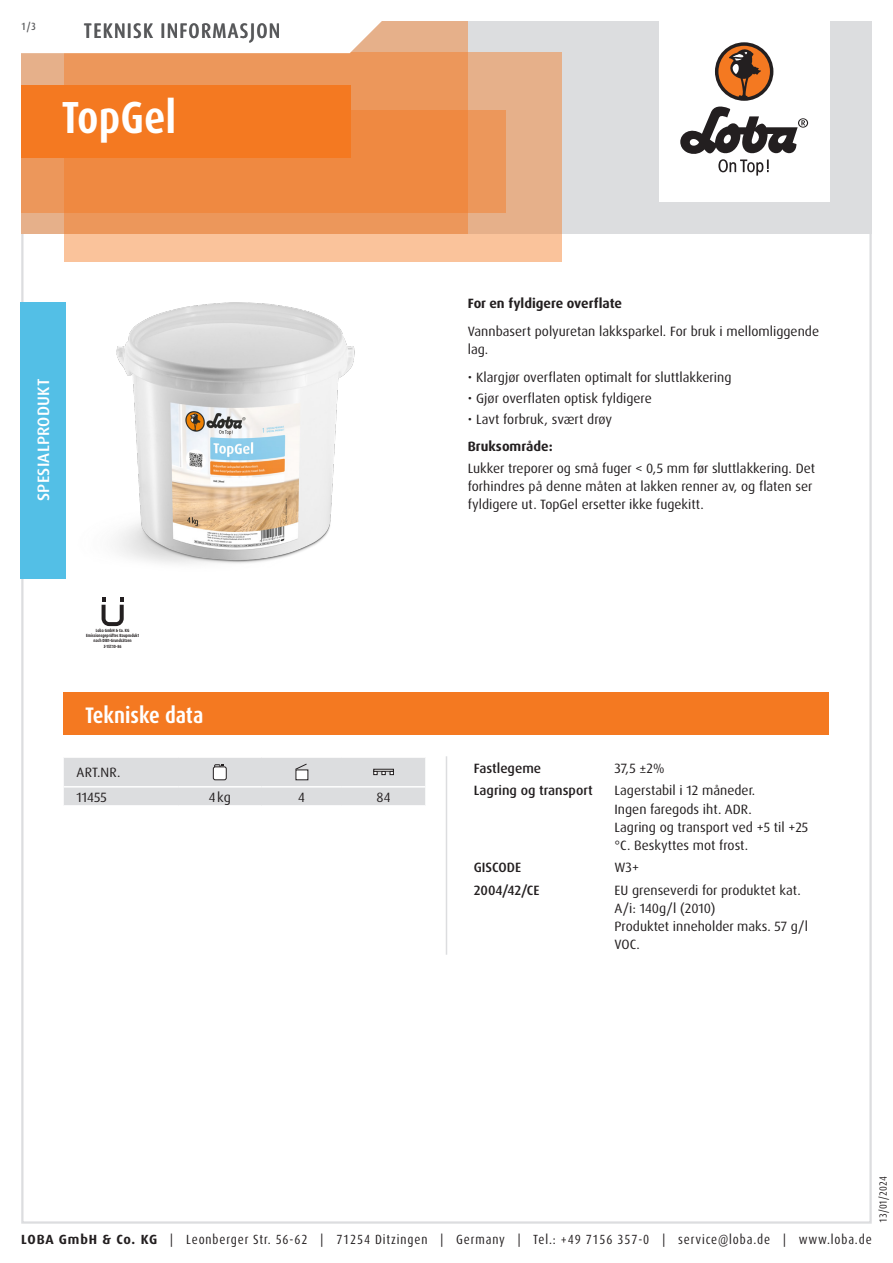
<style>
.page{position:relative;width:893px;height:1263px;background:#fff}
.page>*{position:absolute;margin:0;border:0;box-sizing:border-box;transform-origin:0 0}
.Produktname_weiss{font:700 condensed 45px "Dax Pro";color:#fff}
.Abschnitt{font:700 condensed 22.5px "Dax Pro";color:#fff}
.TI{font:500 condensed 21px "Dax Pro";letter-spacing:.06em;color:#57585a}
.Produktart_Grundierung{font:500 16.5px "Dax Pro";letter-spacing:.01em;color:#fff}
.Text{font:13.5px/18px "Dax Pro";color:#231f20}
.Text_ohne_Silbentrennung{font:13.5px/18px "Dax Pro";color:#231f20}
.Text_Medium{font:500 13.5px "Dax Pro";color:#231f20}
.Text_Bold{font:700 13.5px "Dax Pro";color:#231f20}
.Text_Großbuchstaben{font:13.5px "Dax Pro";color:#231f20}
.Text_zentriert{font:13.5px "Dax Pro";color:#231f20}
.t1{font:condensed 13.35px "Dax Pro";letter-spacing:.065em;color:#231f20}
.t2{font:condensed 10.5px "Dax Pro";color:#231f20}
.t3{font:500 condensed 10.5px "Dax Pro";color:#57585a}
.t4{font:700 4.5px/5.2px "Dax Pro";color:#231f20;text-align:center;scale:.82 1}
.s1{font-weight:700;font-stretch:normal}
</style>
<div class="page">
<hr style="left:446px;top:756px;width:1px;height:199px;background:#dcdddf">
<svg style="left:64px;top:757px;width:361px;height:49px"></svg>
<div style="left:373px;top:769px;width:21px;height:2px;border:1px solid #231f20"></div>
<div style="left:64px;top:692px;width:765px;height:43px;background:#f47921"></div>
<svg style="left:102px;top:597px;width:22px;height:29px"></svg>
<img style="left:116px;top:302px;width:239px;height:262px">
<div style="left:20px;top:302px;width:46px;height:276px;background:#53bfe6"></div>
<div style="left:21px;top:21px;width:851px;height:213px;background:#dcdddf"></div>
<div style="left:659px;top:0;width:170px;height:202px;background:#fff"></div>
<svg style="left:680px;top:106px;width:128px;height:70px"></svg>
<div style="left:715px;top:42px;width:58px;height:59px;background:#231f20;border-radius:50%"></div>
<svg style="left:718px;top:45px;width:52px;height:52px"></svg>
<div style="left:64px;top:52px;width:497px;height:209px;background:linear-gradient(to right,#fec79f,#efb992)"></div>
<div style="left:21px;top:111px;width:485px;height:102px;background:#ec975b"></div>
<svg style="left:21px;top:21px;width:447px;height:213px"></svg>
<svg style="left:21px;top:21px;width:411px;height:34px"></svg>
<div style="left:21px;top:85px;width:330px;height:72px;background:#f47921"></div>
<p class="t3" style="left:21px;top:19px;width:16px">1/3</p>
<p class="TI" style="left:84px;top:17px;width:198px">TEKNISK INFORMASJON</p>
<p class="Produktname_weiss" style="left:61px;top:89px;width:116px">TopGel</p>
<p class="Produktart_Grundierung" style="left:33px;top:501px;width:123px;rotate:-90deg">SPESIALPRODUKT</p>
<p class="t4" style="left:86px;top:628px;width:66px">Loba GmbH &amp; Co. KG<br>Emissionsgeprüftes Bauprodukt nach DIBt-Grundsätzen<br>Z-157.10-86</p>
<p class="Abschnitt" style="left:85px;top:700px;width:120px">Tekniske data</p>
<p class="Text_Großbuchstaben" style="left:77px;top:764px;width:45px">ART.NR.</p>
<p class="Text" style="left:77px;top:788px;width:32px">11455</p>
<p class="Text_zentriert" style="left:209px;top:788px;width:23px">4kg</p>
<p class="Text_zentriert" style="left:298px;top:788px;width:8px">4</p>
<p class="Text_zentriert" style="left:377px;top:788px;width:15px">84</p>
<p class="Text_Bold" style="left:468px;top:295px;width:156px">For en fyldigere overflate</p>
<p class="Text" style="left:468px;top:323px;width:353px">Vannbasert polyuretan lakksparkel. For bruk i mellomliggende lag.</p>
<p class="Text" style="left:468px;top:368px;width:265px">• Klargjør overflaten optimalt for sluttlakkering</p>
<p class="Text" style="left:468px;top:389px;width:186px">• Gjør overflaten optisk fyldigere</p>
<p class="Text" style="left:468px;top:410px;width:146px">• Lavt forbruk, svært drøy</p>
<p class="Text_Bold" style="left:468px;top:438px;width:86px">Bruksområde:</p>
<p class="Text" style="left:468px;top:459px;width:349px">Lukker treporer og små fuger &lt; 0,5 mm før sluttlakkering. Det forhindres på denne måten at lakken renner av, og flaten ser fyldigere ut. TopGel ersetter ikke fugekitt.</p>
<p class="Text_Medium" style="left:474px;top:759px;width:69px">Fastlegeme</p>
<p class="Text_ohne_Silbentrennung" style="left:614px;top:759px;width:51px">37,5 ±2%</p>
<p class="Text_Medium" style="left:474px;top:782px;width:121px">Lagring og transport</p>
<p class="Text_ohne_Silbentrennung" style="left:614px;top:782px;width:142px">Lagerstabil i 12 måneder.</p>
<p class="Text_ohne_Silbentrennung" style="left:614px;top:800px;width:139px">Ingen faregods iht. ADR.</p>
<p class="Text_ohne_Silbentrennung" style="left:614px;top:818px;width:195px">Lagring og transport ved +5 til +25 °C. Beskyttes mot frost.</p>
<p class="Text_Medium" style="left:474px;top:859px;width:49px">GISCODE</p>
<p class="Text_ohne_Silbentrennung" style="left:614px;top:858px;width:26px">W3+</p>
<p class="Text_Medium" style="left:474px;top:881px;width:67px">2004/42/CE</p>
<p class="Text_ohne_Silbentrennung" style="left:614px;top:881px;width:188px">EU grenseverdi for produktet kat.<br>A/i: 140g/l (2010)</p>
<p class="Text_ohne_Silbentrennung" style="left:614px;top:917px;width:195px">Produktet inneholder maks. 57 g/l<br>VOC.</p>
<p class="t2" style="left:876px;top:1222px;width:48px;rotate:-90deg">13/01/2024</p>
<p class="t1" style="left:21px;top:1230px;width:852px"><span class="s1">LOBA GmbH &amp; Co. KG</span> | Leonberger Str. 56-62 | 71254 Ditzingen | Germany | Tel.: +49 7156 357-0 | service@loba.de | www.loba.de</p>
</div>
